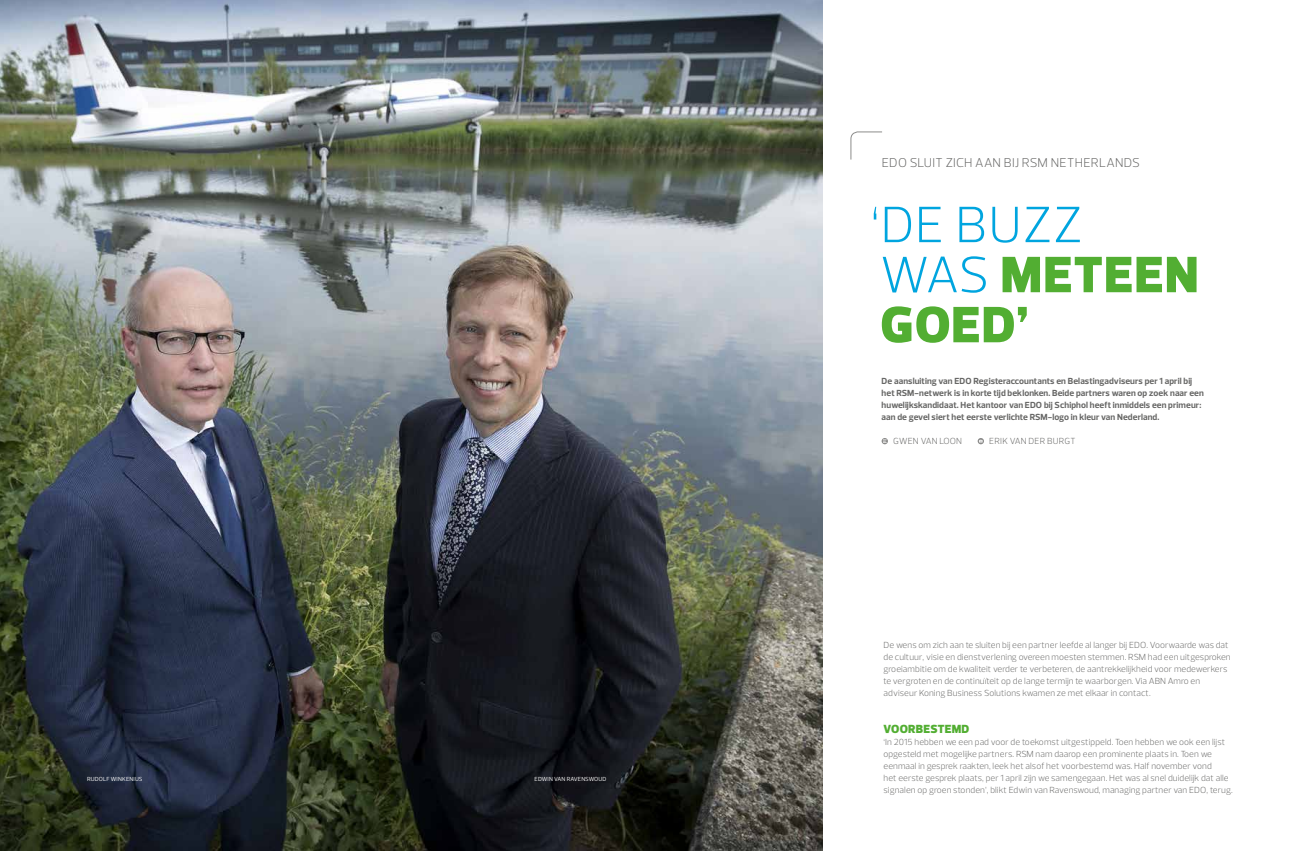
<style>
.page{position:relative;width:1304px;height:851px;background:#fff}
.page>*{position:absolute;margin:0;border:0;box-sizing:border-box;transform-origin:0 0}
.t1{font:900 52px/50px "Prelo";letter-spacing:.025em;color:#52ae32}
.t2{font:300 13px "Prelo";letter-spacing:.025em;color:#666665}
.t3{font:900 12px "Prelo";letter-spacing:.025em;color:#52ae32}
.t4{font:300 9px/12px "Prelo";letter-spacing:.01em;color:#666665}
.t5{font:700 9px/12px "Prelo";letter-spacing:.01em;color:#666665}
.t6{font:6px "Prelo";letter-spacing:.005em;color:#fff}
.t7{font:6px "Prelo";letter-spacing:.025em;color:#fff}
.s1{font-weight:300;color:#00a5df}
</style>
<div class="page">
<img style="left:0;top:0;width:822px;height:850px">
<svg style="left:882px;top:438px;width:6px;height:6px"></svg>
<svg style="left:978px;top:438px;width:6px;height:6px"></svg>
<svg style="left:850px;top:131px;width:32px;height:29px"></svg>
<p class="t7" style="left:87px;top:774px;width:57px">RUDOLF WINKENIUS</p>
<p class="t6" style="left:535px;top:774px;width:73px">EDWIN VAN RAVENSWOUD</p>
<h2 class="t2" style="left:882px;top:155px;width:260px">EDO SLUIT ZICH AAN BIJ RSM NETHERLANDS</h2>
<h1 class="t1" style="left:870px;top:200px;width:330px"><span class="s1">‘DE BUZZ<br>WAS</span> METEEN<br>GOED’</h1>
<p class="t5" style="left:882px;top:375px;width:324px">De aansluiting van EDO Registeraccountants en Belastingadviseurs per 1 april bij het RSM-netwerk is in korte tijd beklonken. Beide partners waren op zoek naar een huwelijkskandidaat. Het kantoor van EDO bij Schiphol heeft inmiddels een primeur: aan de gevel siert het eerste verlichte RSM-logo in kleur van Nederland.</p>
<p class="t4" style="left:893px;top:435px;width:70px">GWEN VAN LOON</p>
<p class="t4" style="left:989px;top:435px;width:88px">ERIK VAN DER BURGT</p>
<p class="t4" style="left:883px;top:639px;width:349px">De wens om zich aan te sluiten bij een partner leefde al langer bij EDO. Voorwaarde was dat de cultuur, visie en dienstverlening overeen moesten stemmen. RSM had een uitgesproken groeiambitie om de kwaliteit verder te verbeteren, de aantrekkelijkheid voor medewerkers te vergroten en de continuïteit op de lange termijn te waarborgen. Via ABN Amro en adviseur Koning Business Solutions kwamen ze met elkaar in contact.</p>
<h3 class="t3" style="left:884px;top:721px;width:87px">VOORBESTEMD</h3>
<p class="t4" style="left:883px;top:735px;width:351px">‘In 2015 hebben we een pad voor de toekomst uitgestippeld. Toen hebben we ook een lijst opgesteld met mogelijke partners. RSM nam daarop een prominente plaats in. Toen we eenmaal in gesprek raakten, leek het alsof het voorbestemd was. Half november vond<br>het eerste gesprek plaats, per 1 april zijn we samengegaan. Het was al snel duidelijk dat alle signalen op groen stonden’, blikt Edwin van Ravenswoud, managing partner van EDO, terug.</p>
</div>
